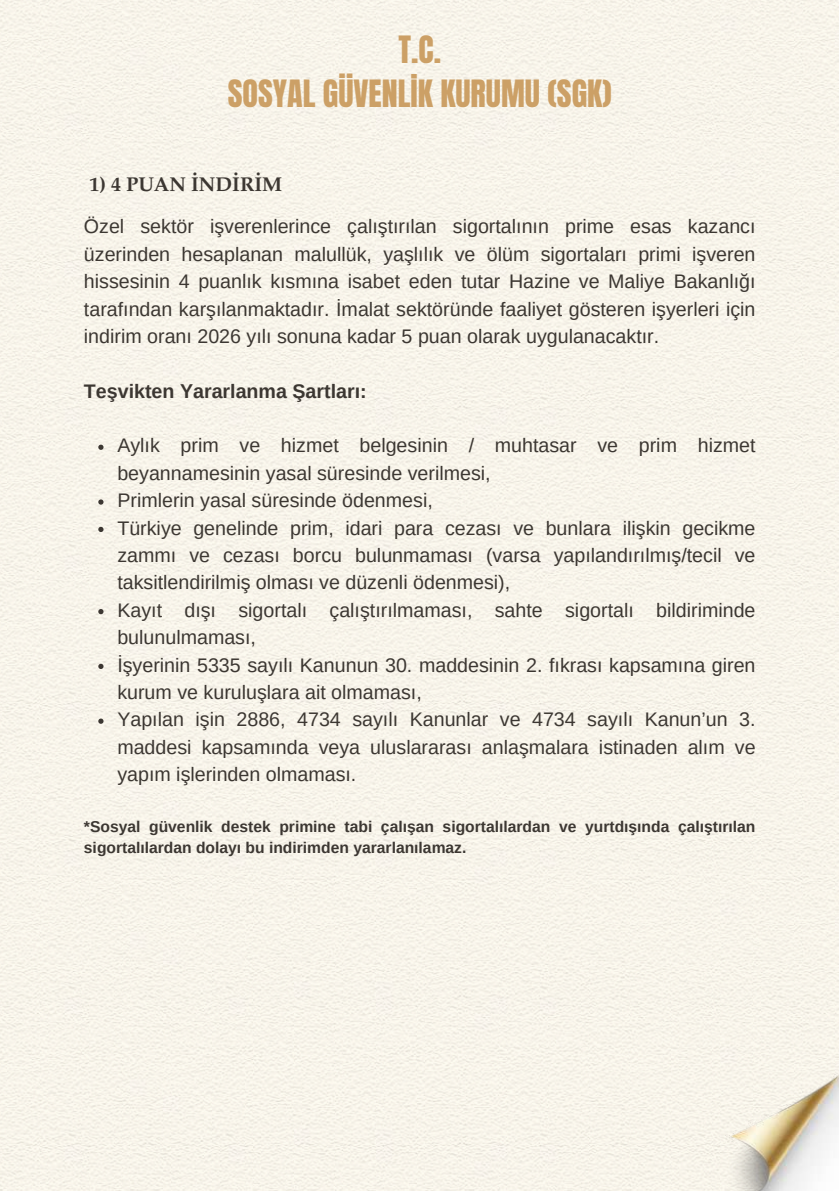
<style>
.page{position:relative;width:839px;height:1191px;background:#fff}
.page>*{position:absolute;margin:0;border:0;box-sizing:border-box;transform-origin:0 0}
.t1{font:32px/43.6px "Anton";color:#cca066;text-align:center}
.t2{font:700 20px "Palatino LT Pro";color:#3c3732}
.t3{font:19.6px/27.4px "Arimo";color:#3c3732;text-align:justify}
.t4{font:700 19.6px "Arimo";color:#3c3732}
.t5{font:700 15.6px/20.8px "Arimo";color:#3c3732}
</style>
<div class="page">
<div style="left:0;top:0;width:838px;height:1191px;background:#f8f4ea"></div>
<img style="left:725px;top:1074px;width:113px;height:117px">
<svg style="left:98px;top:445px;width:5px;height:5px"></svg>
<svg style="left:98px;top:499px;width:5px;height:6px"></svg>
<svg style="left:98px;top:527px;width:5px;height:5px"></svg>
<svg style="left:98px;top:609px;width:5px;height:5px"></svg>
<svg style="left:98px;top:664px;width:5px;height:5px"></svg>
<svg style="left:98px;top:719px;width:5px;height:5px"></svg>
<h1 class="t1" style="left:228px;top:29px;width:385px">T.C.<br>SOSYAL GÜVENLİK KURUMU (SGK)</h1>
<p class="t2" style="left:89px;top:177px;width:194px">1) 4 PUAN İNDİRİM</p>
<p class="t3" style="left:84px;top:213px;width:673px">Özel sektör işverenlerince çalıştırılan sigortalının prime esas kazancı üzerinden hesaplanan malullük, yaşlılık ve ölüm sigortaları primi işveren hissesinin 4 puanlık kısmına isabet eden tutar Hazine ve Maliye Bakanlığı tarafından karşılanmaktadır. İmalat sektöründe faaliyet gösteren işyerleri için indirim oranı 2026 yılı sonuna kadar 5 puan olarak uygulanacaktır.</p>
<p class="t4" style="left:84px;top:380px;width:284px">Teşvikten Yararlanma Şartları:</p>
<p class="t3" style="left:117px;top:432px;width:639px;text-align:left">Aylık prim ve hizmet belgesinin / muhtasar ve prim hizmet beyannamesinin yasal süresinde verilmesi,<br>Primlerin yasal süresinde ödenmesi,<br>Türkiye genelinde prim, idari para cezası ve bunlara ilişkin gecikme zammı ve cezası borcu bulunmaması (varsa yapılandırılmış/tecil ve taksitlendirilmiş olması ve düzenli ödenmesi),<br>Kayıt dışı sigortalı çalıştırılmaması, sahte sigortalı bildiriminde bulunulmaması,<br>İşyerinin 5335 sayılı Kanunun 30. maddesinin 2. fıkrası kapsamına giren kurum ve kuruluşlara ait olmaması,<br>Yapılan işin 2886, 4734 sayılı Kanunlar ve 4734 sayılı Kanun’un 3. maddesi kapsamında veya uluslararası anlaşmalara istinaden alım ve yapım işlerinden olmaması.</p>
<p class="t5" style="left:84px;top:816px;width:673px">*Sosyal güvenlik destek primine tabi çalışan sigortalılardan ve yurtdışında çalıştırılan sigortalılardan dolayı bu indirimden yararlanılamaz.</p>
</div>
